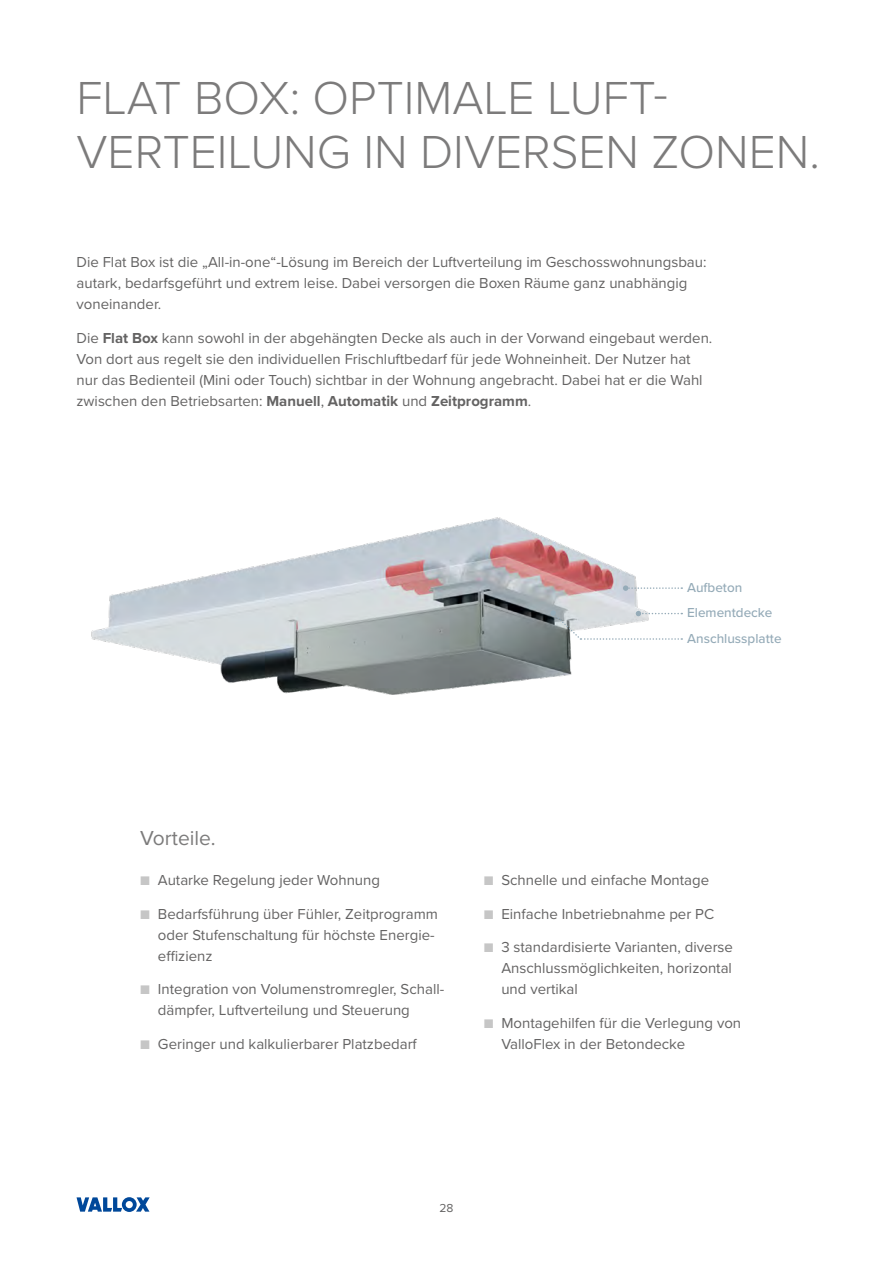
<style>
.page{position:relative;width:893px;height:1263px;background:#fff}
.page>*{position:absolute;margin:0;border:0;box-sizing:border-box;transform-origin:0 0}
.t1{font:300 48px/54px "Proxima Nova";color:#7c7b7b}
.t2{font:21px "Proxima Nova";color:#7c7b7b}
.t3{font:15px/21px "Proxima Nova";color:#646363}
.t4{font:500 13.5px/25.5px "Proxima Nova";color:#95abb8}
.t5{font:12px "Proxima Nova";color:#646363}
.s1{font-weight:700}
.s2{color:#c6c6c6}
</style>
<div class="page">
<svg style="left:77px;top:1197px;width:73px;height:15px"></svg>
<img style="left:91px;top:517px;width:552px;height:178px">
<svg style="left:623px;top:585px;width:59px;height:6px"></svg>
<svg style="left:550px;top:610px;width:132px;height:30px"></svg>
<h1 class="t1" style="left:77px;top:69px;width:745px">FLAT BOX: OPTIMALE LUFT-<br>VERTEILUNG IN DIVERSEN ZONEN.</h1>
<p class="t3" style="left:77px;top:251px;width:631px">Die Flat Box ist die „All-in-one“-Lösung im Bereich der Luftverteilung im Geschosswohnungsbau: autark, bedarfsgeführt und extrem leise. Dabei versorgen die Boxen Räume ganz unabhängig voneinander.</p>
<p class="t3" style="left:77px;top:327px;width:637px">Die <span class="s1">Flat Box</span> kann sowohl in der abgehängten Decke als auch in der Vorwand eingebaut werden.<br>Von dort aus regelt sie den individuellen Frischluftbedarf für jede Wohneinheit. Der Nutzer hat nur das Bedienteil (Mini oder Touch) sichtbar in der Wohnung angebracht. Dabei hat er die Wahl zwischen den Betriebsarten: <span class="s1">Manuell</span>, <span class="s1">Automatik</span> und <span class="s1">Zeitprogramm</span>.</p>
<p class="t4" style="left:687px;top:574px;width:96px">Aufbeton<br>Elementdecke<br>Anschlussplatte</p>
<h2 class="t2" style="left:140px;top:823px;width:77px">Vorteile.</h2>
<p class="t3" style="left:140px;top:869px;width:241px"><span class="s2">■</span> Autarke Regelung jeder Wohnung</p>
<p class="t3" style="left:158px;top:902px;width:281px;text-indent:-18px"><span class="s2">■</span> Bedarfsführung über Fühler, Zeitprogramm oder Stufenschaltung für höchste Energie&shy;effizienz</p>
<p class="t3" style="left:158px;top:978px;width:288px;text-indent:-18px"><span class="s2">■</span> Integration von Volumenstromregler, Schall&shy;dämpfer, Luftverteilung und Steuerung</p>
<p class="t3" style="left:140px;top:1033px;width:278px"><span class="s2">■</span> Geringer und kalkulierbarer Platzbedarf</p>
<p class="t3" style="left:484px;top:869px;width:227px"><span class="s2">■</span> Schnelle und einfache Montage</p>
<p class="t3" style="left:484px;top:902px;width:232px"><span class="s2">■</span> Einfache Inbetriebnahme per PC</p>
<p class="t3" style="left:501px;top:936px;width:233px;text-align:justify;text-indent:-18px"><span class="s2">■</span> 3 standardisierte Varianten, diverse Anschlussmöglichkeiten, horizontal und vertikal</p>
<p class="t3" style="left:501px;top:1012px;width:241px;text-indent:-18px"><span class="s2">■</span> Montagehilfen für die Verlegung von<br>ValloFlex in der Betondecke</p>
<p class="t5" style="left:439px;top:1199px;width:16px">28</p>
</div>
